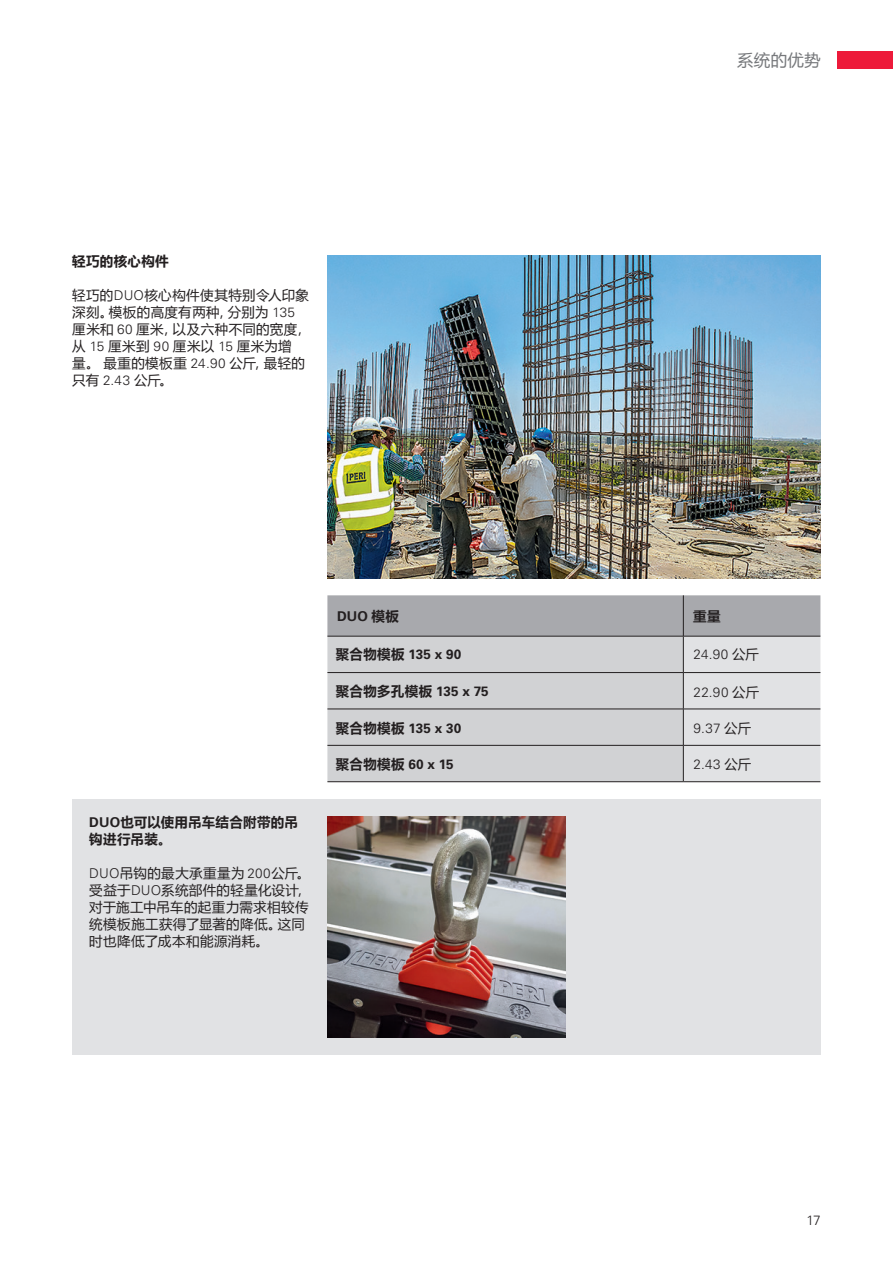
<style>
.page{position:relative;width:893px;height:1263px;background:#fff}
.page>*{position:absolute;margin:0;border:0;box-sizing:border-box;transform-origin:0 0}
.t1{font:16.5px "Microsoft Ya Hei";letter-spacing:.02em;color:#76787b}
.t2{font:13.5px/17px "Microsoft Ya Hei";letter-spacing:.025em;color:#231f20}
.t3{font:700 13.5px/17px "Microsoft Ya Hei";letter-spacing:.02em;color:#231f20}
.t4{font:300 13.5px "Univers LT Pro";letter-spacing:.02em;color:#231f20}
.t5{font:700 13.5px "Univers LT Pro";letter-spacing:.01em;color:#231f20}
.s1{font-family:"Univers LT Pro";font-weight:300}
.s2{font-family:"Univers LT Pro"}
.s3{font-family:"Microsoft Ya Hei"}
.s4{font-family:"Microsoft Ya Hei";font-weight:400}
</style>
<div class="page">
<div style="left:838px;top:51px;width:55px;height:17px;background:#ed1a3a"></div>
<div style="left:72px;top:799px;width:749px;height:255px;background:#e1e2e4"></div>
<img style="left:327px;top:255px;width:494px;height:323px">
<img style="left:327px;top:816px;width:239px;height:221px">
<svg style="left:327px;top:595px;width:493px;height:186px;background:#cacbcd"></svg>
<hr style="left:683px;top:595px;width:1px;height:41px;background:#231f20">
<hr style="left:327px;top:636px;width:356px;height:1px;background:#231f20">
<hr style="left:683px;top:636px;width:137px;height:1px;background:#231f20">
<hr style="left:683px;top:636px;width:1px;height:36px;background:#231f20">
<hr style="left:327px;top:672px;width:356px;height:1px;background:#231f20">
<hr style="left:683px;top:672px;width:137px;height:1px;background:#231f20">
<hr style="left:683px;top:673px;width:1px;height:36px;background:#231f20">
<hr style="left:327px;top:709px;width:356px;height:1px;background:#231f20">
<hr style="left:683px;top:709px;width:137px;height:1px;background:#231f20">
<hr style="left:683px;top:709px;width:1px;height:36px;background:#231f20">
<hr style="left:327px;top:745px;width:356px;height:1px;background:#231f20">
<hr style="left:683px;top:745px;width:137px;height:1px;background:#231f20">
<hr style="left:683px;top:746px;width:1px;height:35px;background:#231f20">
<hr style="left:327px;top:781px;width:356px;height:1px;background:#231f20">
<hr style="left:683px;top:781px;width:137px;height:1px;background:#231f20">
<p class="t3" style="left:72px;top:252px;width:98px">轻巧的核心构件</p>
<p class="t2" style="left:72px;top:286px;width:240px">轻巧的<span class="s1">DUO</span>核心构件使其特别令人印象深刻。模板的高度有两种，分别为 <span class="s1">135</span>厘米和 <span class="s1">60</span> 厘米，以及六种不同的宽度，从 <span class="s1">15</span> 厘米到 <span class="s1">90</span> 厘米以 <span class="s1">15</span> 厘米为增<br>量。 最重的模板重 <span class="s1">24.90</span> 公斤，最轻的只有 <span class="s1">2.43</span> 公斤。</p>
<p class="t1" style="left:737px;top:49px;width:85px">系统的优势</p>
<p class="t3" style="left:89px;top:813px;width:210px"><span class="s2">DUO</span>也可以使用吊车结合附带的吊钩进行吊装。</p>
<p class="t2" style="left:89px;top:864px;width:223px"><span class="s1">DUO</span>吊钩的最大承重量为 <span class="s1">200</span>公斤。受益于<span class="s1">DUO</span>系统部件的轻量化设计，对于施工中吊车的起重力需求相较传统模板施工获得了显著的降低。这同时也降低了成本和能源消耗。</p>
<p class="t5" style="left:337px;top:609px;width:64px">DUO <span class="s3">模板</span></p>
<p class="t3" style="left:693px;top:607px;width:29px">重量</p>
<p class="t5" style="left:336px;top:646px;width:127px"><span class="s3">聚合物模板</span> 135 x 90</p>
<p class="t4" style="left:694px;top:647px;width:67px">24.90 <span class="s4">公斤</span></p>
<p class="t3" style="left:336px;top:682px;width:154px">聚合物多孔模板 <span class="s2">135 x 75</span></p>
<p class="t4" style="left:694px;top:684px;width:67px">22.90 <span class="s4">公斤</span></p>
<p class="t5" style="left:336px;top:720px;width:127px"><span class="s3">聚合物模板</span> 135 x 30</p>
<p class="t4" style="left:694px;top:720px;width:59px">9.37 <span class="s4">公斤</span></p>
<p class="t3" style="left:336px;top:755px;width:119px">聚合物模板 <span class="s2">60 x 15</span></p>
<p class="t4" style="left:694px;top:756px;width:59px">2.43 <span class="s4">公斤</span></p>
<p class="t4" style="left:806px;top:1212px;width:16px">17</p>
</div>
